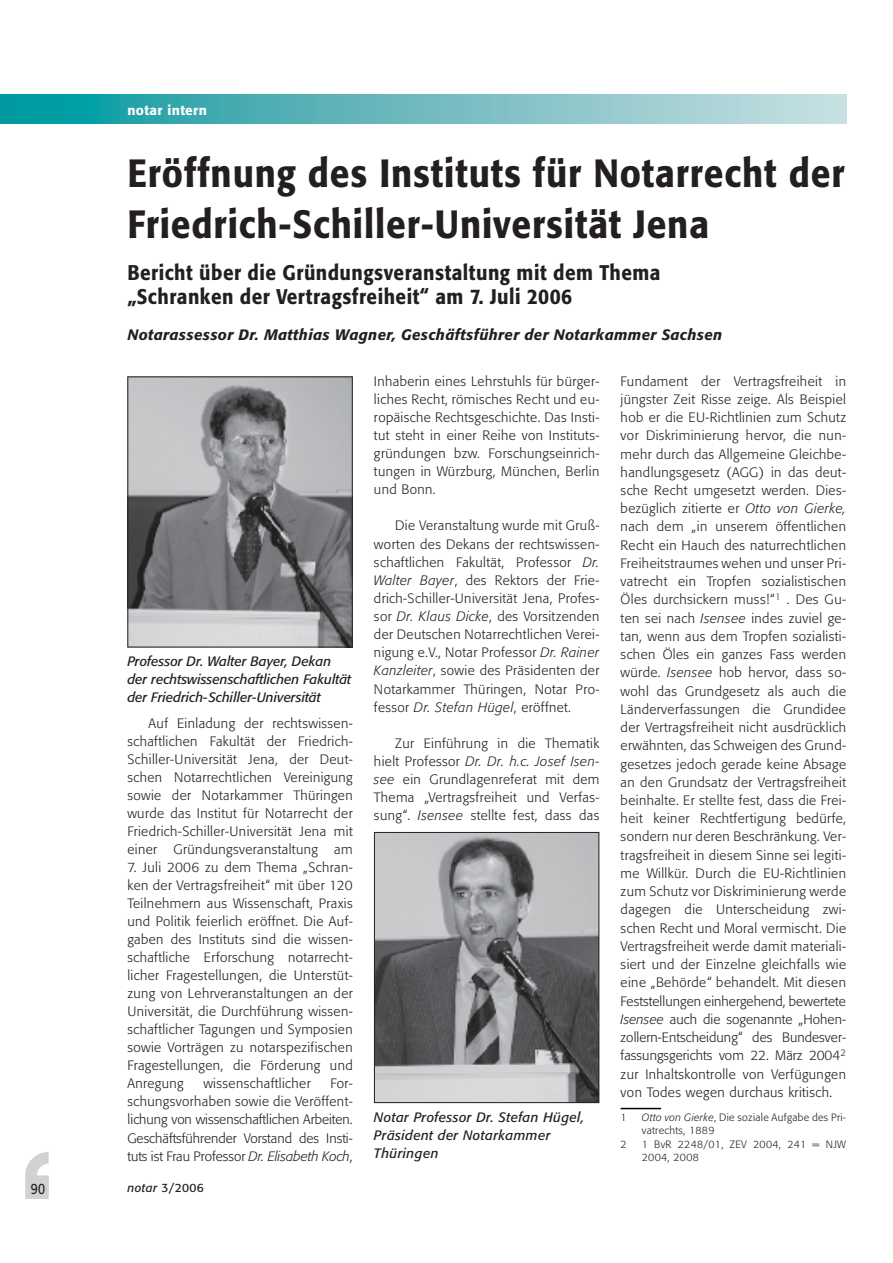
<style>
.page{position:relative;width:893px;height:1263px;background:#fff}
.page>*{position:absolute;margin:0;border:0;box-sizing:border-box;transform-origin:0 0}
.t1{font:500 39px/51px "Formata";letter-spacing:.025em;color:#231f20;scale:.9 1}
.t2{font:500 21px/24px "Formata";letter-spacing:.025em;color:#231f20;scale:.9 1}
.t3{font:italic 500 15px "Formata";letter-spacing:.025em;color:#231f20}
.t4{font:15px "Formata";color:#231f20;scale:.8 1}
.t5{font:300 13.5px/18.3px "Formata";letter-spacing:.03em;color:#231f20;text-align:justify}
.t6{font:italic 13.5px/18px "Formata";color:#231f20}
.t7{font:italic 13.5px/18px "Formata";letter-spacing:.025em;color:#231f20}
.t8{font:500 13.5px "Formata";letter-spacing:.03em;color:#fff}
.t9{font:12px "Formata";color:#231f20}
.t10{font:300 10.5px/13.5px "Formata";letter-spacing:.03em;color:#231f20}
.s1{font-style:italic}
</style>
<div class="page">
<svg style="left:25px;top:1152px;width:24px;height:47px"></svg>
<svg style="left:0;top:94px;width:846px;height:30px;background:#69babf"></svg>
<img style="left:129px;top:378px;width:222px;height:267px">
<div style="left:127px;top:376px;width:226px;height:271px;border:1px solid #231f20"></div>
<img style="left:376px;top:834px;width:221px;height:267px">
<div style="left:374px;top:832px;width:225px;height:271px;border:1px solid #231f20"></div>
<hr style="left:621px;top:1108px;width:40px;height:1px;background:#000">
<p class="t4" style="left:31px;top:1182px;width:19px">90</p>
<p class="t8" style="left:127px;top:105px;width:81px">notar intern</p>
<h1 class="t1" style="left:127px;top:151px;width:798px">Eröffnung des Instituts für Notarrecht der<br>Friedrich-Schiller-Universität Jena</h1>
<h2 class="t2" style="left:127px;top:262px;width:594px">Bericht über die Gründungsveranstaltung mit dem Thema „Schranken der Vertragsfreiheit“ am 7. Juli 2006</h2>
<p class="t3" style="left:127px;top:328px;width:596px">Notarassessor Dr. Matthias Wagner, Geschäftsführer der Notarkammer Sachsen</p>
<p class="t6" style="left:127px;top:653px;width:225px">Professor Dr. Walter Bayer, Dekan der rechtswissenschaftlichen Fakultät der Friedrich-Schiller-Universität</p>
<p class="t5" style="left:127px;top:715px;width:227px;text-indent:21px">Auf Einladung der rechtswissen&shy;schaftlichen Fakultät der Friedrich-Schiller-Universität Jena, der Deut&shy;schen Notarrechtlichen Vereinigung sowie der Notarkammer Thüringen wurde das Institut für Notarrecht der Friedrich-Schiller-Universität Jena mit einer Gründungsveranstaltung am</p>
<p class="t5" style="left:127px;top:859px;width:227px">7. Juli 2006 zu dem Thema „Schran&shy;ken der Vertragsfreiheit“ mit über 120<br>Teilnehmern aus Wissenschaft, Praxis und Politik feierlich eröffnet. Die Auf&shy;gaben des Instituts sind die wissen&shy;schaftliche Erforschung notarrecht&shy;licher Fragestellungen, die Unterstüt&shy;zung von Lehrveranstaltungen an der Universität, die Durchführung wissen&shy;schaftlicher Tagungen und Symposien sowie Vorträgen zu notarspezifischen Fragestellungen, die Förderung und Anregung</p>
<p class="t5" style="left:203px;top:1075px;width:109px">wissenschaftlicher</p>
<p class="t5" style="left:127px;top:1076px;width:227px;text-indent:203px">For&shy;schungsvorhaben sowie die Veröffent&shy;lichung von wissenschaftlichen Arbeiten.<br>Geschäftsführender Vorstand des Insti&shy;tuts ist Frau Professor <span class="s1">Dr. Elisabeth Koch</span>,</p>
<p class="t9" style="left:127px;top:1183px;width:78px"><span class="s1">notar</span> 3/2006</p>
<p class="t5" style="left:374px;top:373px;width:227px">Inhaberin eines Lehrstuhls für bürger&shy;liches Recht, römisches Recht und eu&shy;ropäische Rechtsgeschichte. Das Insti&shy;tut steht in einer Reihe von Instituts&shy;gründungen bzw. Forschungseinrich&shy;tungen in Würzburg, München, Berlin und Bonn.</p>
<p class="t5" style="left:374px;top:518px;width:227px;text-indent:21px">Die Veranstaltung wurde mit Gruß&shy;worten des Dekans der rechtswissen&shy;schaftlichen Fakultät, Professor <span class="s1">Dr.<br>Walter Bayer</span>, des Rektors der Frie&shy;drich-Schiller-Universität Jena, Profes&shy;sor <span class="s1">Dr. Klaus Dicke</span>, des Vorsitzenden der Deutschen Notarrechtlichen Verei&shy;nigung e.V., Notar Professor <span class="s1">Dr. Rainer Kanzleiter</span>, sowie des Präsidenten der Notarkammer Thüringen, Notar Pro&shy;fessor <span class="s1">Dr. Stefan Hügel</span>, eröffnet.</p>
<p class="t5" style="left:374px;top:735px;width:227px;text-indent:21px">Zur Einführung in die Thematik hielt Professor <span class="s1">Dr. Dr. h.c. Josef Isen&shy;see</span> ein Grundlagenreferat mit dem Thema „Vertragsfreiheit und Verfas&shy;sung“. <span class="s1">Isensee</span> stellte fest, dass das</p>
<p class="t5" style="left:621px;top:373px;width:227px">Fundament der Vertragsfreiheit in jüngster Zeit Risse zeige. Als Beispiel hob er die EU-Richtlinien zum Schutz vor Diskriminierung hervor, die nun&shy;mehr durch das Allgemeine Gleichbe&shy;handlungsgesetz (AGG) in das deut&shy;sche Recht umgesetzt werden. Dies&shy;bezüglich zitierte er <span class="s1">Otto von Gierke, </span>nach dem „in unserem öffentlichen Recht ein Hauch des naturrechtlichen Freiheitstraumes wehen und unser Pri&shy;vatrecht ein Tropfen sozialistischen Öles durchsickern muss!“<sup>1</sup> . Des Gu&shy;ten sei nach <span class="s1">Isensee</span> indes zuviel ge&shy;tan, wenn aus dem Tropfen sozialisti&shy;schen Öles ein ganzes Fass werden würde. <span class="s1">Isensee</span> hob hervor, dass so&shy;wohl das Grundgesetz als auch die Länderverfassungen die Grundidee der Vertragsfreiheit nicht ausdrücklich erwähnten, das Schweigen des Grund&shy;gesetzes jedoch gerade keine Absage an den Grundsatz der Vertragsfreiheit beinhalte. Er stellte fest, dass die Frei&shy;heit keiner Rechtfertigung bedürfe, sondern nur deren Beschränkung. Ver&shy;tragsfreiheit in diesem Sinne sei legiti&shy;me Willkür. Durch die EU-Richtlinien zum Schutz vor Diskriminierung werde dagegen die Unterscheidung zwi&shy;schen Recht und Moral vermischt. Die Vertragsfreiheit werde damit materiali&shy;siert und der Einzelne gleichfalls wie eine „Behörde“ behandelt. Mit diesen Feststellungen einhergehend, bewertete <span class="s1">Isensee</span> auch die sogenannte „Hohen&shy;zollern-Entscheidung“ des Bundesver&shy;fassungsgerichts vom 22. März 2004<sup>2 </sup>zur Inhaltskontrolle von Verfügungen von Todes wegen durchaus kritisch.</p>
<p class="t7" style="left:374px;top:1109px;width:212px">Notar Professor Dr. Stefan Hügel,<br>Präsident der Notarkammer<br>Thüringen</p>
<p class="t10" style="left:621px;top:1111px;width:8px">1</p>
<p class="t10" style="left:642px;top:1111px;width:206px"><span class="s1">Otto von Gierke</span>, Die soziale Aufgabe des Pri&shy;vatrechts, 1889</p>
<p class="t10" style="left:621px;top:1138px;width:8px">2</p>
<p class="t10" style="left:642px;top:1138px;width:206px">1 BvR 2248/01, ZEV 2004, 241 = NJW<br>2004, 2008</p>
</div>
